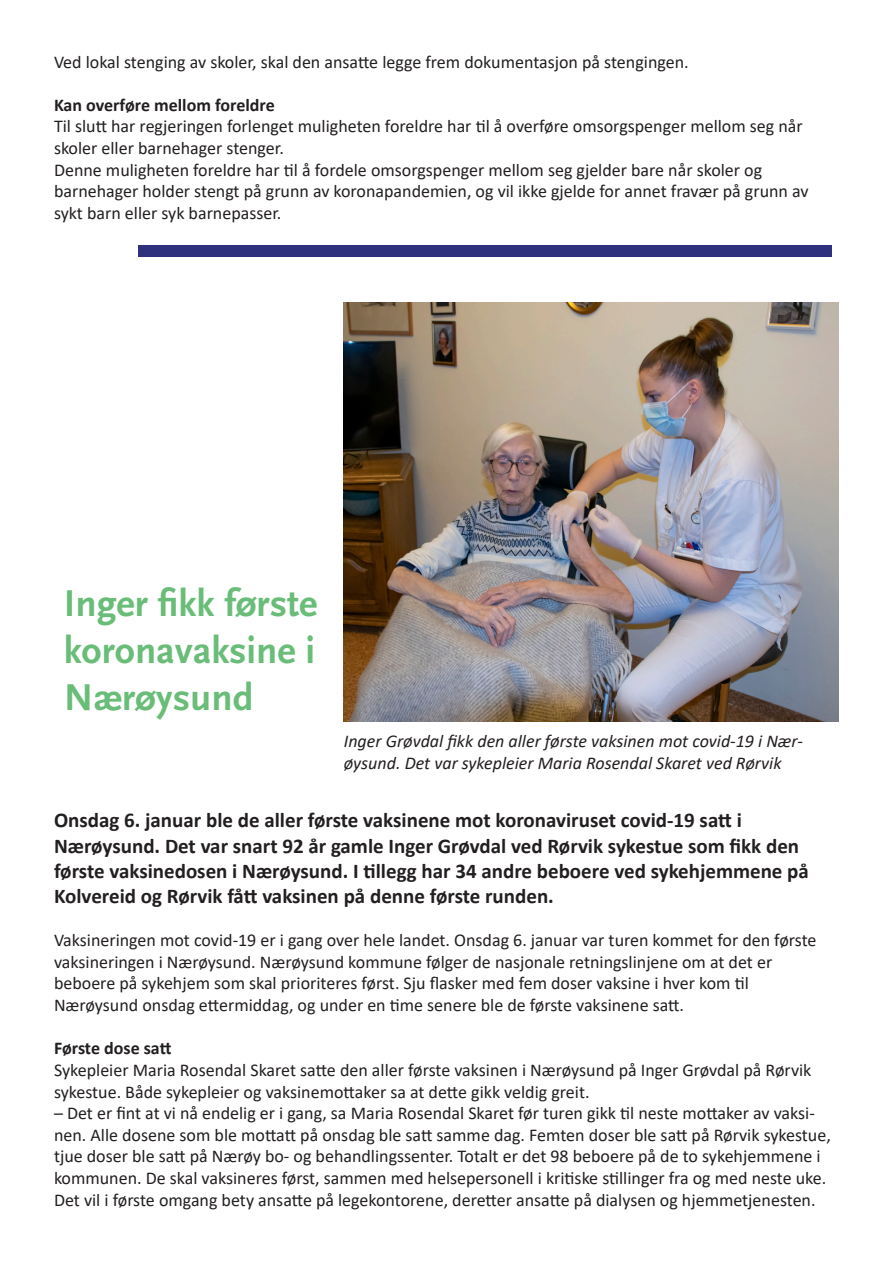
<style>
.page{position:relative;width:893px;height:1263px;background:#fff}
.page>*{position:absolute;margin:0;border:0;box-sizing:border-box;transform-origin:0 0}
.t1{font:700 39px/46.8px "Scala Sans Pro";color:#69bd78;text-align:justify}
.t2{font:700 21px/25.2px "Calibri";color:#231f20}
.t3{font:18px/21.6px "Calibri";color:#231f20}
.t4{font:italic 18px/21.6px "Calibri";color:#231f20}
.t5{font:700 18px "Calibri";color:#231f20}
</style>
<div class="page">
<img style="left:344px;top:302px;width:495px;height:419px">
<div style="left:138px;top:245px;width:693px;height:11px;background:#30317e"></div>
<p class="t3" style="left:54px;top:50px;width:636px">Ved lokal stenging av skoler, skal den ansatte legge frem dokumentasjon på stengingen.</p>
<p class="t5" style="left:54px;top:92px;width:222px">Kan overføre mellom foreldre</p>
<p class="t3" style="left:54px;top:115px;width:750px">Til slutt har regjeringen forlenget muligheten foreldre har til å overføre omsorgspenger mellom seg når skoler eller barnehager stenger.</p>
<p class="t3" style="left:54px;top:158px;width:710px">Denne muligheten foreldre har til å fordele omsorgspenger mellom seg gjelder bare når skoler og</p>
<p class="t3" style="left:54px;top:180px;width:756px">barnehager holder stengt på grunn av koronapandemien, og vil ikke gjelde for annet fravær på grunn av sykt barn eller syk barnepasser.</p>
<p class="t1" style="left:64px;top:580px;width:255px">Inger fikk første koronavaksine i Nærøysund</p>
<p class="t4" style="left:344px;top:729px;width:460px">Inger Grøvdal fikk den aller første vaksinen mot covid-19 i Nær&shy;øysund. Det var sykepleier Maria Rosendal Skaret ved Rørvik</p>
<p class="t2" style="left:54px;top:808px;width:689px">Onsdag 6. januar ble de aller første vaksinene mot koronaviruset covid-19 satt i</p>
<p class="t2" style="left:54px;top:833px;width:756px">Nærøysund. Det var snart 92 år gamle Inger Grøvdal ved Rørvik sykestue som fikk den første vaksinedosen i Nærøysund. I tillegg har 34 andre beboere ved sykehjemmene på<br>Kolvereid og Rørvik fått vaksinen på denne første runden.</p>
<p class="t3" style="left:54px;top:929px;width:764px">Vaksineringen mot covid-19 er i gang over hele landet. Onsdag 6. januar var turen kommet for den første vaksineringen i Nærøysund. Nærøysund kommune følger de nasjonale retningslinjene om at det er</p>
<p class="t3" style="left:54px;top:972px;width:696px">beboere på sykehjem som skal prioriteres først. Sju flasker med fem doser vaksine i hver kom til</p>
<p class="t3" style="left:54px;top:994px;width:632px">Nærøysund onsdag ettermiddag, og under en time senere ble de første vaksinene satt.</p>
<p class="t5" style="left:54px;top:1035px;width:119px">Første dose satt</p>
<p class="t3" style="left:54px;top:1059px;width:759px">Sykepleier Maria Rosendal Skaret satte den aller første vaksinen i Nærøysund på Inger Grøvdal på Rørvik sykestue. Både sykepleier og vaksinemottaker sa at dette gikk veldig greit.</p>
<p class="t3" style="left:54px;top:1102px;width:778px">– Det er fint at vi nå endelig er i gang, sa Maria Rosendal Skaret før turen gikk til neste mottaker av vaksi&shy;nen. Alle dosene som ble mottatt på onsdag ble satt samme dag. Femten doser ble satt på Rørvik sykestue, tjue doser ble satt på Nærøy bo- og behandlingssenter. Totalt er det 98 beboere på de to sykehjemmene i kommunen. De skal vaksineres først, sammen med helsepersonell i kritiske stillinger fra og med neste uke.<br>Det vil i første omgang bety ansatte på legekontorene, deretter ansatte på dialysen og hjemmetjenesten.</p>
</div>
